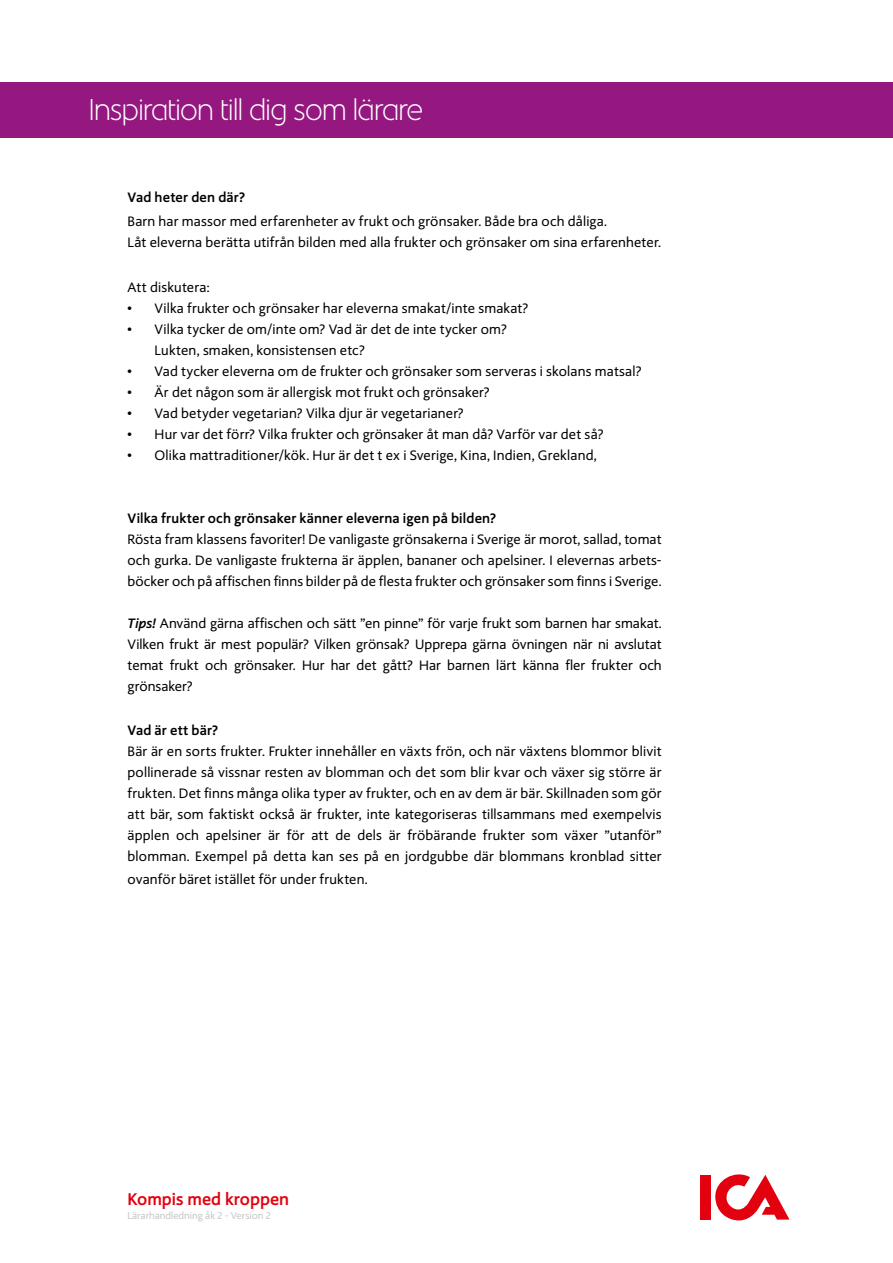
<style>
.page{position:relative;width:893px;height:1263px;background:#fff}
.page>*{position:absolute;margin:0;border:0;box-sizing:border-box;transform-origin:0 0}
.t1{font:300 30px "ICA Rubrik";color:#fff}
.t2{font:700 16.8px "ICA Text";color:#e3000f}
.t3{font:13.5px/21px "ICA Text";letter-spacing:.015em;color:#000;text-align:justify}
.t4{font:700 13.5px "ICA Text";letter-spacing:.01em;color:#000}
.t5{font:9.75px "ICA Text";color:#c5c6c6}
.s1{font-weight:700;font-style:italic}
</style>
<div class="page">
<div style="left:0;top:82px;width:893px;height:56px;background:#951881"></div>
<div style="left:700px;top:1175px;width:11px;height:44px;background:#e3000f"></div>
<svg style="left:715px;top:1174px;width:74px;height:46px"></svg>
<h1 class="t1" style="left:89px;top:93px;width:335px">Inspiration till dig som lärare</h1>
<p class="t4" style="left:128px;top:189px;width:119px">Vad heter den där?</p>
<p class="t3" style="left:128px;top:211px;width:535px">Barn har massor med erfarenheter av frukt och grönsaker. Både bra och dåliga.<br>Låt eleverna berätta utifrån bilden med alla frukter och grönsaker om sina erfarenheter.</p>
<p class="t3" style="left:128px;top:277px;width:84px">Att diskutera:</p>
<p class="t3" style="left:128px;top:298px;width:402px">• Vilka frukter och grönsaker har eleverna smakat/inte smakat?</p>
<p class="t3" style="left:155px;top:319px;width:354px;text-indent:-27px">• Vilka tycker de om/inte om? Vad är det de inte tycker om?<br>Lukten, smaken, konsistensen etc?</p>
<p class="t3" style="left:128px;top:361px;width:515px">• Vad tycker eleverna om de frukter och grönsaker som serveras i skolans matsal?</p>
<p class="t3" style="left:128px;top:382px;width:363px">• Är det någon som är allergisk mot frukt och grönsaker?</p>
<p class="t3" style="left:128px;top:403px;width:338px">• Vad betyder vegetarian? Vilka djur är vegetarianer?</p>
<p class="t3" style="left:128px;top:424px;width:477px">• Hur var det förr? Vilka frukter och grönsaker åt man då? Varför var det så?</p>
<p class="t3" style="left:128px;top:445px;width:471px">• Olika mattraditioner/kök. Hur är det t ex i Sverige, Kina, Indien, Grekland,</p>
<p class="t4" style="left:128px;top:510px;width:370px">Vilka frukter och grönsaker känner eleverna igen på bilden?</p>
<p class="t3" style="left:128px;top:529px;width:536px">Rösta fram klassens favoriter! De vanligaste grönsakerna i Sverige är morot, sallad, tomat och gurka. De vanligaste frukterna är äpplen, bananer och apelsiner. I elevernas arbets&shy;böcker och på affischen finns bilder på de flesta frukter och grönsaker som finns i Sverige.</p>
<p class="t3" style="left:128px;top:613px;width:536px"><span class="s1">Tips!</span> Använd gärna affischen och sätt ”en pinne” för varje frukt som barnen har smakat.<br>Vilken frukt är mest populär? Vilken grönsak? Upprepa gärna övningen när ni avslutat temat frukt och grönsaker. Hur har det gått? Har barnen lärt känna fler frukter och grönsaker?</p>
<p class="t4" style="left:128px;top:722px;width:92px">Vad är ett bär?</p>
<p class="t3" style="left:128px;top:741px;width:536px">Bär är en sorts frukter. Frukter innehåller en växts frön, och när växtens blommor blivit pollinerade så vissnar resten av blomman och det som blir kvar och växer sig större är frukten. Det finns många olika typer av frukter, och en av dem är bär. Skillnaden som gör att bär, som faktiskt också är frukter, inte kategoriseras tillsammans med exempelvis äpplen och apelsiner är för att de dels är fröbärande frukter som växer ”utanför” blomman. Exempel på detta kan ses på en jordgubbe där blommans kronblad sitter</p>
<p class="t3" style="left:128px;top:869px;width:242px">ovanför bäret istället för under frukten.</p>
<p class="t2" style="left:128px;top:1189px;width:163px">Kompis med kroppen</p>
<p class="t5" style="left:128px;top:1210px;width:145px">Lärarhandledning åk 2 - Version 2</p>
</div>
